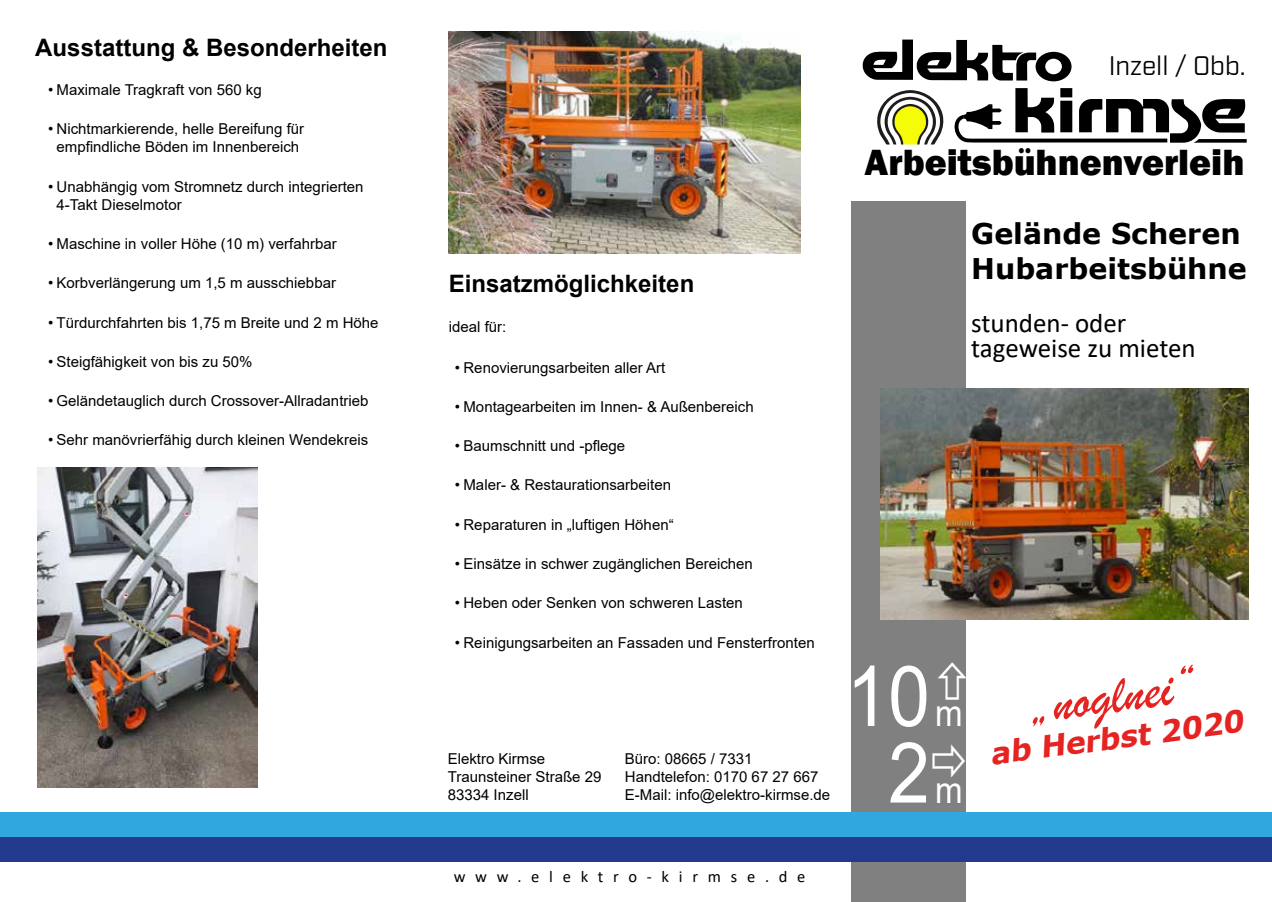
<style>
.page{position:relative;width:1272px;height:902px;background:#fff}
.page>*{position:absolute;margin:0;border:0;box-sizing:border-box;transform-origin:0 0}
.t1{font:84px/76.5px "Arial";color:#fff;text-align:center;scale:.89 1}
.t2{font:55.5px "Brush Script";color:#e52321}
.t3{font:800 37.5px "Franklin Gothic";color:#000}
.t4{font:36.9px/76.5px "Arial";color:#fff;scale:.89 1}
.t5{font:italic 700 30px "Verdana";color:#e52321}
.t6{font:700 28.5px/34.2px "Verdana";color:#000}
.t7{font:27px/25.5px "Calibri";color:#000}
.t8{font:26.1px "Industry";color:#000}
.t9{font:700 24px "Arial";color:#000}
.t10{font:16.5px "Calibri";letter-spacing:.59em;color:#000}
.t11{font:15px/18px "Arial";color:#000;text-align:center}
</style>
<div class="page">
<img style="left:37px;top:467px;width:220px;height:320px">
<img style="left:449px;top:32px;width:351px;height:221px">
<div style="left:851px;top:202px;width:114px;height:699px;background:#818081"></div>
<div style="left:0;top:836px;width:1271px;height:25px;background:#22398e"></div>
<div style="left:0;top:811px;width:1271px;height:25px;background:#31a7e0"></div>
<img style="left:880px;top:388px;width:368px;height:231px">
<svg style="left:862px;top:40px;width:209px;height:41px"></svg>
<svg style="left:877px;top:88px;width:369px;height:56px"></svg>
<h3 class="t9" style="left:35px;top:31px;width:354px">Ausstattung &amp; Besonderheiten</h3>
<p class="t11" style="left:48px;top:81px;width:215px">• Maximale Tragkraft von 560 kg</p>
<p class="t11" style="left:48px;top:120px;width:258px">• Nichtmarkierende, helle Bereifung für empfindliche Böden im Innenbereich</p>
<p class="t11" style="left:57px;top:177px;width:308px;text-align:left;text-indent:-9px">• Unabhängig vom Stromnetz durch integrierten<br>4-Takt Dieselmotor</p>
<p class="t11" style="left:48px;top:235px;width:290px">• Maschine in voller Höhe (10 m) verfahrbar</p>
<p class="t11" style="left:48px;top:274px;width:289px">• Korbverlängerung um 1,5 m ausschiebbar</p>
<p class="t11" style="left:48px;top:313px;width:332px">• Türdurchfahrten bis 1,75 m Breite und 2 m Höhe</p>
<p class="t11" style="left:48px;top:352px;width:206px">• Steigfähigkeit von bis zu 50%</p>
<p class="t11" style="left:48px;top:392px;width:322px">• Geländetauglich durch Crossover-Allradantrieb</p>
<p class="t11" style="left:48px;top:431px;width:322px">• Sehr manövrierfähig durch kleinen Wendekreis</p>
<h3 class="t8" style="left:1108px;top:50px;width:138px">Inzell / Obb.</h3>
<h3 class="t9" style="left:449px;top:266px;width:247px">Einsatzmöglichkeiten</h3>
<p class="t11" style="left:449px;top:317px;width:59px">ideal für:</p>
<p class="t11" style="left:455px;top:358px;width:212px">• Renovierungsarbeiten aller Art</p>
<p class="t11" style="left:455px;top:397px;width:300px">• Montagearbeiten im Innen- &amp; Außenbereich</p>
<p class="t11" style="left:455px;top:436px;width:172px">• Baumschnitt und -pflege</p>
<p class="t11" style="left:455px;top:476px;width:218px">• Maler- &amp; Restaurationsarbeiten</p>
<p class="t11" style="left:455px;top:515px;width:220px">• Reparaturen in „luftigen Höhen“</p>
<p class="t11" style="left:455px;top:554px;width:299px">• Einsätze in schwer zugänglichen Bereichen</p>
<p class="t11" style="left:455px;top:593px;width:289px">• Heben oder Senken von schweren Lasten</p>
<p class="t11" style="left:455px;top:633px;width:361px">• Reinigungsarbeiten an Fassaden und Fensterfronten</p>
<p class="t11" style="left:448px;top:750px;width:99px">Elektro Kirmse</p>
<p class="t11" style="left:625px;top:750px;width:129px">Büro: 08665 / 7331</p>
<p class="t11" style="left:448px;top:768px;width:155px">Traunsteiner Straße 29</p>
<p class="t11" style="left:625px;top:768px;width:195px">Handtelefon: 0170 67 27 667</p>
<p class="t11" style="left:448px;top:786px;width:82px">83334 Inzell</p>
<p class="t11" style="left:625px;top:786px;width:207px">E-Mail: info@elektro-kirmse.de</p>
<h3 class="t3" style="left:864px;top:138px;width:381px">Arbeitsbühnenverleih</h3>
<h3 class="t6" style="left:971px;top:216px;width:277px">Gelände Scheren<br>Hubarbeitsbühne</h3>
<h3 class="t7" style="left:971px;top:309px;width:226px">stunden- oder tageweise zu mieten</h3>
<h1 class="t1" style="left:846px;top:657px;width:95px">10<br>2</h1>
<h3 class="t4" style="left:935px;top:674px;width:32px">m m</h3>
<h2 class="t2" style="left:1021px;top:673px;width:174px;rotate:-8deg">„noglnei“</h2>
<h3 class="t5" style="left:987px;top:732px;width:257px;rotate:-7deg">ab Herbst 2020</h3>
<p class="t10" style="left:453px;top:865px;width:353px">www.elektro-kirmse.de</p>
</div>
